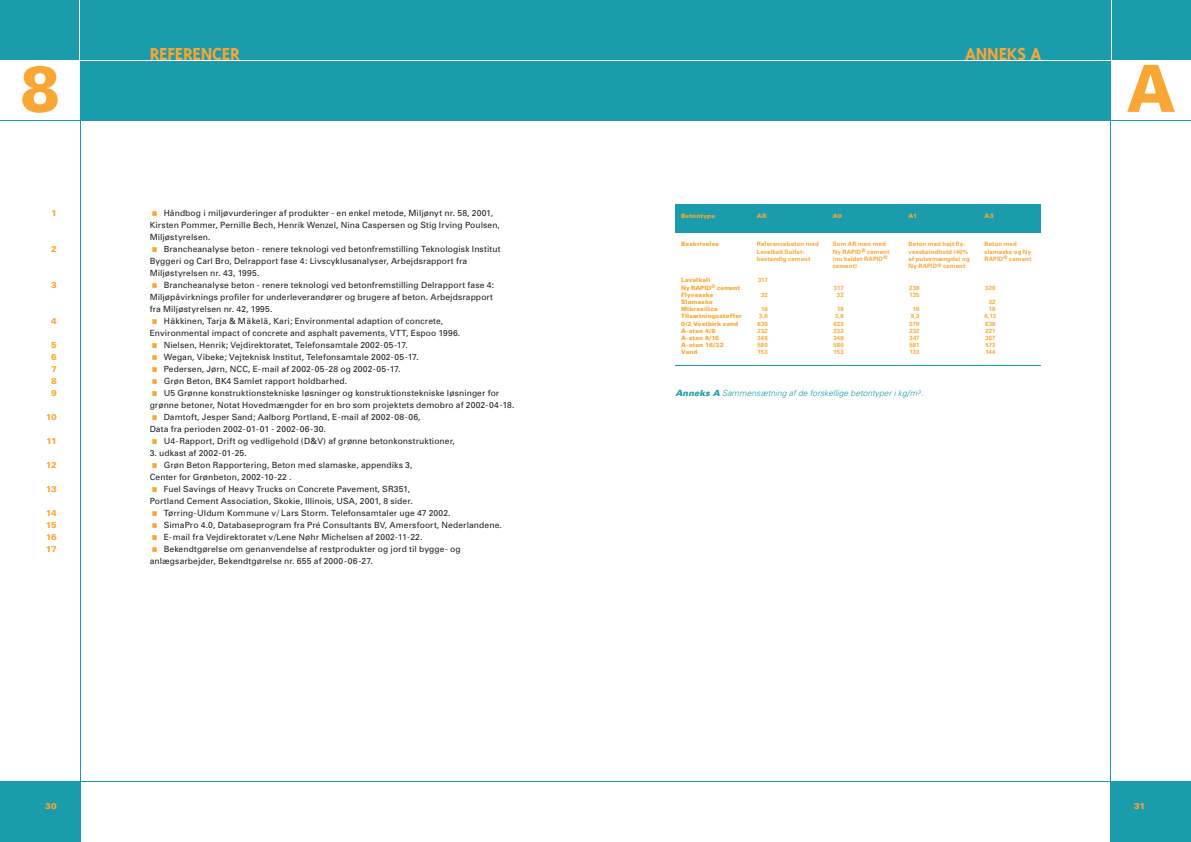
<style>
.page{position:relative;width:1191px;height:842px;background:#fff}
.page>*{position:absolute;margin:0;border:0;box-sizing:border-box;transform-origin:0 0}
.t1{font:900 65px "Univers";color:#faa634;scale:.9 1}
.t2{font:700 35px "Univers";color:#faa634}
.t3{font:700 20px "Triplex";letter-spacing:-.015em;color:#faa634}
.t4{font:8.5px/12px "Univers";letter-spacing:.01em;color:#231f20}
.t5{font:italic 300 8.5px "Univers";color:#1a9cac}
.t6{font:900 8.5px/12px "Univers";letter-spacing:-.045em;color:#faa634;text-align:justify}
.t7{font:700 6px/7.2px "Univers";letter-spacing:.025em;color:#faa634}
.t8{font:900 6px/7.2px "Univers";letter-spacing:.02em;color:#faa634}
.s1{font-weight:900}
</style>
<div class="page">
<div style="left:0;top:782px;width:80px;height:60px;background:#1a9cac"></div>
<div style="left:0;top:0;width:595px;height:60px;background:#1a9cac"></div>
<div style="left:80px;top:0;width:515px;height:121px;background:#1a9cac"></div>
<hr style="left:0;top:781px;width:595px;height:1px;background:#1a9cac">
<hr style="left:80px;top:120px;width:1px;height:722px;background:#1a9cac">
<hr style="left:80px;top:60px;width:515px;height:1px;background:#fff">
<hr style="left:79px;top:0;width:1px;height:120px;background:#fff">
<hr style="left:0;top:120px;width:595px;height:1px;background:#1a9cac">
<div style="left:1111px;top:782px;width:80px;height:60px;background:#1a9cac"></div>
<div style="left:595px;top:0;width:596px;height:60px;background:#1a9cac"></div>
<div style="left:595px;top:0;width:516px;height:121px;background:#1a9cac"></div>
<hr style="left:595px;top:781px;width:596px;height:1px;background:#1a9cac">
<hr style="left:1110px;top:120px;width:1px;height:722px;background:#1a9cac">
<hr style="left:595px;top:60px;width:516px;height:1px;background:#fff">
<hr style="left:1111px;top:0;width:1px;height:121px;background:#fff">
<hr style="left:595px;top:120px;width:596px;height:1px;background:#1a9cac">
<div style="left:675px;top:204px;width:366px;height:28px;background:#1a9cac"></div>
<hr style="left:675px;top:365px;width:366px;height:1px;background:#1a9cac">
<h1 class="t1" style="left:20px;top:48px;width:45px">8</h1>
<p class="t6" style="left:51px;top:207px;width:7px">1</p>
<p class="t6" style="left:51px;top:243px;width:7px">2</p>
<p class="t6" style="left:51px;top:279px;width:7px">3</p>
<p class="t6" style="left:51px;top:315px;width:7px">4</p>
<p class="t6" style="left:51px;top:339px;width:7px">5<br>6<br>7<br>8<br>9</p>
<p class="t6" style="left:46px;top:411px;width:13px">10</p>
<p class="t6" style="left:46px;top:435px;width:12px">11</p>
<p class="t6" style="left:46px;top:459px;width:12px">12</p>
<p class="t6" style="left:46px;top:483px;width:12px">13</p>
<p class="t6" style="left:46px;top:507px;width:13px">14<br>15<br>16<br>17</p>
<h3 class="t3" style="left:150px;top:43px;width:92px">REFERENCER</h3>
<p class="t4" style="left:150px;top:207px;width:352px;text-indent:14px">Håndbog i miljøvurderinger af produkter - en enkel metode, Miljønyt nr. 58, 2001,<br>Kirsten Pommer, Pernille Bech, Henrik Wenzel, Nina Caspersen og Stig Irving Poulsen,<br>Miljøstyrelsen.</p>
<h2 class="t2" style="left:150px;top:225px;width:11px">·</h2>
<h2 class="t2" style="left:150px;top:189px;width:11px">·</h2>
<p class="t4" style="left:150px;top:243px;width:352px;text-indent:14px">Brancheanalyse beton - renere teknologi ved betonfremstilling Teknologisk Institut<br>Byggeri og Carl Bro, Delrapport fase 4: Livscyklusanalyser, Arbejdsrapport fra<br>Miljøstyrelsen nr. 43, 1995.</p>
<h2 class="t2" style="left:150px;top:261px;width:11px">·</h2>
<p class="t4" style="left:150px;top:279px;width:346px;text-indent:14px">Brancheanalyse beton - renere teknologi ved betonfremstilling Delrapport fase 4:<br>Miljøpåvirknings profiler for underleverandører og brugere af beton. Arbejdsrapport fra Miljøstyrelsen nr. 42, 1995.</p>
<h2 class="t2" style="left:150px;top:297px;width:11px">·</h2>
<p class="t4" style="left:150px;top:315px;width:312px;text-align:center">Häkkinen, Tarja &amp; Mäkelä, Kari; Environmental adaption of concrete,<br>Environmental impact of concrete and asphalt pavements, VTT, Espoo 1996.</p>
<h2 class="t2" style="left:150px;top:321px;width:11px">·</h2>
<p class="t4" style="left:164px;top:339px;width:246px">Nielsen, Henrik; Vejdirektoratet, Telefonsamtale 2002-05-17.</p>
<h2 class="t2" style="left:150px;top:333px;width:11px">·</h2>
<p class="t4" style="left:164px;top:351px;width:256px">Wegan, Vibeke; Vejteknisk Institut, Telefonsamtale 2002-05-17.</p>
<h2 class="t2" style="left:150px;top:345px;width:11px">·</h2>
<p class="t4" style="left:164px;top:363px;width:238px">Pedersen, Jørn, NCC, E-mail af 2002-05-28 og 2002-05-17.</p>
<h2 class="t2" style="left:150px;top:357px;width:11px">·</h2>
<p class="t4" style="left:164px;top:375px;width:185px">Grøn Beton, BK4 Samlet rapport holdbarhed.</p>
<h2 class="t2" style="left:150px;top:369px;width:11px">·</h2>
<p class="t4" style="left:150px;top:387px;width:366px;text-align:center">U5 Grønne konstruktionstekniske løsninger og konstruktionstekniske løsninger for grønne betoner, Notat Hovedmængder for en bro som projektets demobro af 2002-04-18.</p>
<h2 class="t2" style="left:150px;top:393px;width:11px">·</h2>
<p class="t4" style="left:150px;top:411px;width:272px;text-indent:14px">Damtoft, Jesper Sand; Aalborg Portland, E-mail af 2002-08-06,<br>Data fra perioden 2002-01-01 - 2002-06-30.</p>
<h2 class="t2" style="left:150px;top:417px;width:11px">·</h2>
<p class="t4" style="left:164px;top:435px;width:293px">U4-Rapport, Drift og vedligehold (D&amp;V) af grønne betonkonstruktioner,</p>
<p class="t4" style="left:150px;top:447px;width:99px">3. udkast af 2002-01-25.</p>
<h2 class="t2" style="left:150px;top:441px;width:11px">·</h2>
<p class="t4" style="left:150px;top:459px;width:264px;text-indent:14px">Grøn Beton Rapportering, Beton med slamaske, appendiks 3,<br>Center for Grønbeton, 2002-10-22 .</p>
<h2 class="t2" style="left:150px;top:465px;width:11px">·</h2>
<p class="t4" style="left:150px;top:483px;width:264px;text-indent:14px">Fuel Savings of Heavy Trucks on Concrete Pavement, SR351,<br>Portland Cement Association, Skokie, Illinois, USA, 2001, 8 sider.</p>
<h2 class="t2" style="left:150px;top:489px;width:11px">·</h2>
<p class="t4" style="left:164px;top:507px;width:288px">Tørring-Uldum Kommune v/ Lars Storm. Telefonsamtaler uge 47 2002.</p>
<h2 class="t2" style="left:150px;top:501px;width:11px">·</h2>
<p class="t4" style="left:164px;top:519px;width:340px">SimaPro 4.0, Databaseprogram fra Pré Consultants BV, Amersfoort, Nederlandene.</p>
<h2 class="t2" style="left:150px;top:513px;width:11px">·</h2>
<p class="t4" style="left:164px;top:531px;width:260px">E-mail fra Vejdirektoratet v/Lene Nøhr Michelsen af 2002-11-22.</p>
<h2 class="t2" style="left:150px;top:525px;width:11px">·</h2>
<p class="t4" style="left:150px;top:543px;width:312px;text-indent:14px">Bekendtgørelse om genanvendelse af restprodukter og jord til bygge- og anlægsarbejder, Bekendtgørelse nr. 655 af 2000-06-27.</p>
<h3 class="t3" style="left:965px;top:43px;width:78px">ANNEKS A</h3>
<p class="t8" style="left:681px;top:212px;width:35px">Betontype</p>
<p class="t8" style="left:681px;top:241px;width:39px">Beskrivelse</p>
<p class="t8" style="left:681px;top:277px;width:62px">Lavalkali<br>Ny RAPID<sup>®</sup> cement<br>Flyveaske<br>Slamaske<br>Mikrosilica<br>Tilsætningsstoffer<br>0/2 Vestbirk sand<br>A-sten 4/8<br>A-sten 8/16<br>A-sten 16/32<br>Vand</p>
<p class="t8" style="left:757px;top:212px;width:11px">AR</p>
<p class="t7" style="left:757px;top:241px;width:63px">Referencebeton med<br>Lavalkali Sulfat&shy;bestandig cement</p>
<p class="t7" style="left:758px;top:277px;width:11px">317</p>
<p class="t7" style="left:761px;top:291px;width:8px">32</p>
<p class="t7" style="left:757px;top:305px;width:12px;text-align:right">18<br>3,6<br>636<br>232<br>348<br>580<br>153</p>
<p class="t8" style="left:832px;top:212px;width:11px">A0</p>
<p class="t7" style="left:832px;top:241px;width:58px">Som AR men med<br>Ny RAPID<sup>®</sup> cement (nu kaldet RAPID<sup>® </sup>cement)</p>
<p class="t7" style="left:834px;top:284px;width:11px;text-align:center">317<br>32</p>
<p class="t7" style="left:833px;top:305px;width:12px;text-align:right">18<br>3,6<br>633<br>232<br>348<br>580<br>153</p>
<p class="t8" style="left:908px;top:212px;width:10px">A1</p>
<p class="t7" style="left:908px;top:241px;width:63px">Beton med højt fly&shy;veaskeindhold (40% af pulvemængde) og<br>Ny RAPID<sup>®</sup> cement</p>
<p class="t7" style="left:909px;top:284px;width:12px">238<br>135</p>
<p class="t7" style="left:909px;top:305px;width:12px;text-align:justify;text-indent:4px">18<br>9,3<br>579<br>232<br>347<br>581<br>133</p>
<p class="t8" style="left:984px;top:212px;width:11px">A3</p>
<p class="t7" style="left:984px;top:241px;width:48px">Beton med slamaske og Ny<br>RAPID<sup>®</sup> cement</p>
<p class="t7" style="left:985px;top:284px;width:12px">320</p>
<p class="t7" style="left:984px;top:298px;width:13px;text-align:right">32<br>18<br>6,13<br>638<br>221<br>367<br>573<br>144</p>
<p class="t5" style="left:675px;top:388px;width:250px"><span class="s1">Anneks A</span> Sammensætning af de forskellige betontyper i kg/m<sup>3</sup>.</p>
<h1 class="t1" style="left:1126px;top:48px;width:56px">A</h1>
<p class="t6" style="left:45px;top:799px;width:13px">30</p>
<p class="t6" style="left:1134px;top:799px;width:12px">31</p>
</div>
